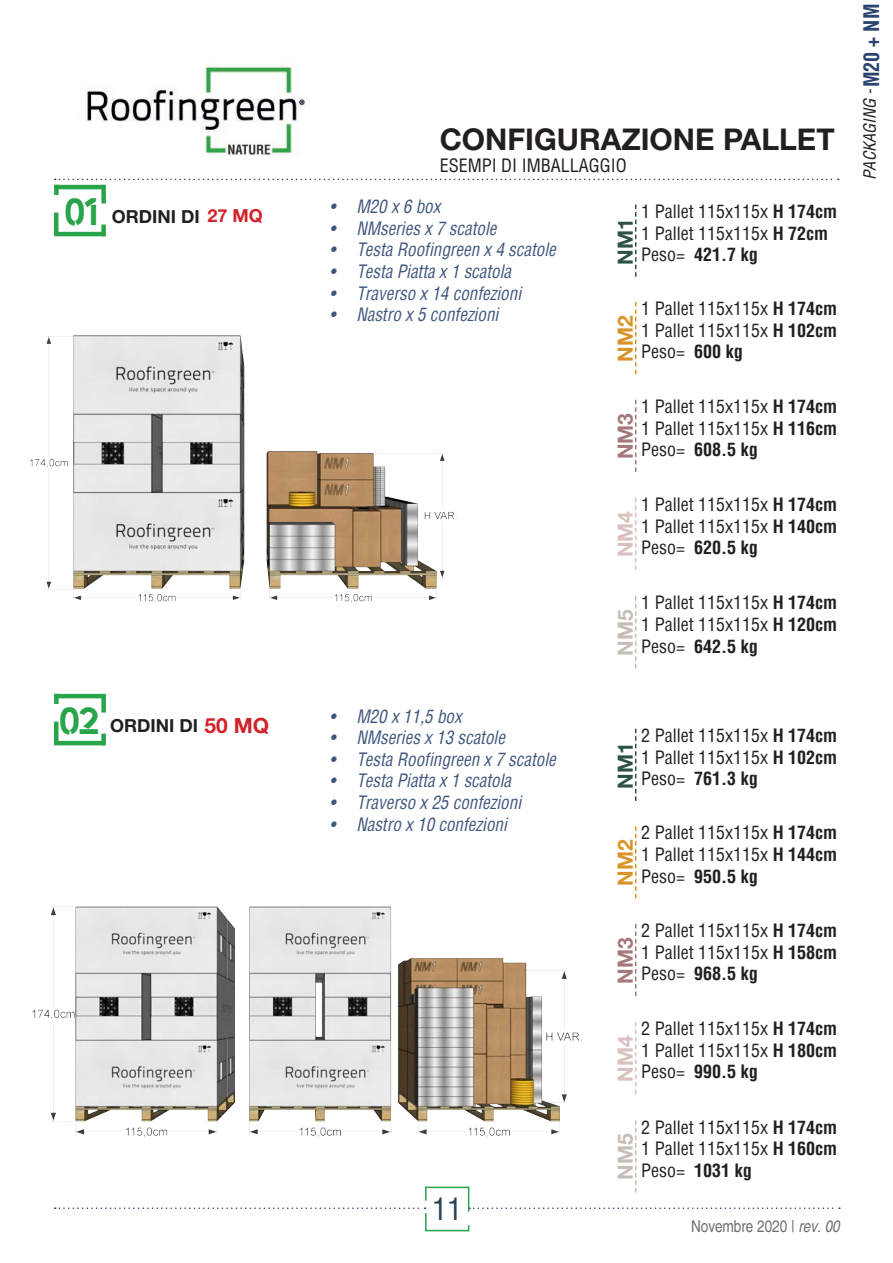
<style>
.page{position:relative;width:893px;height:1263px;background:#fff}
.page>*{position:absolute;margin:0;border:0;box-sizing:border-box;transform-origin:0 0}
.t1{font:38.1px "Quantify";color:#28a54a;scale:.94 1}
.t2{font:700 30px "Helvetica Neue";color:#231f20}
.t3{font:condensed 30px "Helvetica";color:#2a4359}
.t4{font:700 condensed 21px "Helvetica";color:#2a436f;scale:.95 1}
.t5{font:700 21px "Helvetica Neue";color:#2e5248}
.t6{font:700 21px "Helvetica Neue";color:#d89427}
.t7{font:700 21px "Helvetica Neue";color:#a5787b}
.t8{font:700 21px "Helvetica Neue";color:#dac0bf}
.t9{font:700 21px "Helvetica Neue";color:#c5beb6}
.t10{font:700 21px "Helvetica Neue";color:#d1232a}
.t11{font:condensed 18px/21.6px "Helvetica";color:#231f20;text-align:justify}
.t12{font:italic condensed 18px "Helvetica";color:#2a436f;scale:.95 1}
.t13{font:700 18px "Helvetica Neue";color:#231f20}
.t14{font:condensed 16.5px "Helvetica";color:#6c6d70}
.t15{font:italic condensed 16.5px "Helvetica";color:#231f20}
.s1{color:#d1232a}
.s2{font-weight:700}
.s3{font-style:italic}
</style>
<div class="page">
<svg style="left:55px;top:179px;width:784px;height:1px"></svg>
<hr style="left:426px;top:1186px;width:42px;height:2px;background:#28a54a">
<hr style="left:426px;top:1230px;width:42px;height:1px;background:#28a54a">
<svg style="left:425px;top:1187px;width:2px;height:13px"></svg>
<svg style="left:55px;top:1207px;width:372px;height:23px"></svg>
<div style="left:101px;top:187px;width:5px;height:14px;background:#28a54a"></div>
<svg style="left:101px;top:227px;width:5px;height:7px"></svg>
<hr style="left:56px;top:185px;width:47px;height:4px;background:#28a54a">
<hr style="left:56px;top:232px;width:47px;height:4px;background:#28a54a">
<svg style="left:54px;top:187px;width:5px;height:6px"></svg>
<hr style="left:54px;top:215px;width:4px;height:18px;background:#28a54a">
<div style="left:101px;top:696px;width:5px;height:14px;background:#28a54a"></div>
<svg style="left:101px;top:736px;width:5px;height:7px"></svg>
<hr style="left:56px;top:694px;width:47px;height:4px;background:#28a54a">
<hr style="left:56px;top:741px;width:47px;height:4px;background:#28a54a">
<svg style="left:54px;top:696px;width:5px;height:6px"></svg>
<hr style="left:54px;top:724px;width:4px;height:18px;background:#28a54a">
<img style="left:86px;top:65px;width:221px;height:92px">
<svg style="left:635px;top:729px;width:1px;height:72px"></svg>
<svg style="left:635px;top:205px;width:1px;height:72px"></svg>
<svg style="left:635px;top:826px;width:1px;height:72px"></svg>
<svg style="left:635px;top:302px;width:1px;height:72px"></svg>
<svg style="left:635px;top:924px;width:1px;height:72px"></svg>
<svg style="left:635px;top:400px;width:1px;height:72px"></svg>
<svg style="left:635px;top:1022px;width:1px;height:72px"></svg>
<svg style="left:635px;top:498px;width:1px;height:72px"></svg>
<svg style="left:468px;top:1120px;width:372px;height:91px"></svg>
<svg style="left:635px;top:596px;width:1px;height:72px"></svg>
<img style="left:32px;top:906px;width:555px;height:248px">
<img style="left:30px;top:335px;width:427px;height:268px">
<h1 class="t1" style="left:65px;top:190px;width:36px">01</h1>
<p class="t13" style="left:112px;top:205px;width:153px">ORDINI DI <span class="s1">27 MQ</span></p>
<h1 class="t1" style="left:60px;top:699px;width:43px">02</h1>
<p class="t13" style="left:110px;top:714px;width:89px">ORDINI DI</p>
<p class="t10" style="left:204px;top:712px;width:66px">50 MQ</p>
<h2 class="t2" style="left:440px;top:121px;width:396px">CONFIGURAZIONE PALLET</h2>
<p class="t11" style="left:440px;top:155px;width:189px">ESEMPI DI IMBALLAGGIO</p>
<p class="t12" style="left:329px;top:195px;width:118px">• M20 x 6 box</p>
<p class="t12" style="left:329px;top:216px;width:177px">• NMseries x 7 scatole</p>
<p class="t12" style="left:329px;top:238px;width:240px">• Testa Roofingreen x 4 scatole</p>
<p class="t12" style="left:329px;top:260px;width:193px">• Testa Piatta x 1 scatola</p>
<p class="t12" style="left:329px;top:281px;width:203px">• Traverso x 14 confezioni</p>
<p class="t12" style="left:329px;top:303px;width:179px">• Nastro x 5 confezioni</p>
<p class="t12" style="left:329px;top:704px;width:141px">• M20 x 11,5 box</p>
<p class="t12" style="left:329px;top:726px;width:186px">• NMseries x 13 scatole</p>
<p class="t12" style="left:329px;top:748px;width:240px">• Testa Roofingreen x 7 scatole</p>
<p class="t12" style="left:329px;top:769px;width:193px">• Testa Piatta x 1 scatola</p>
<p class="t12" style="left:329px;top:791px;width:203px">• Traverso x 25 confezioni</p>
<p class="t12" style="left:329px;top:812px;width:188px">• Nastro x 10 confezioni</p>
<h2 class="t3" style="left:432px;top:1190px;width:31px">11</h2>
<p class="t5" style="left:612px;top:265px;width:48px;rotate:-90deg">NM1</p>
<p class="t11" style="left:641px;top:200px;width:197px;text-align:left">1 Pallet 115x115x <span class="s2">H 174cm<br></span>1 Pallet 115x115x <span class="s2">H 72cm<br></span>Peso= <span class="s2">421.7 kg</span></p>
<p class="t6" style="left:612px;top:362px;width:48px;rotate:-90deg">NM2</p>
<p class="t11" style="left:641px;top:298px;width:197px">1 Pallet 115x115x <span class="s2">H 174cm </span>1 Pallet 115x115x <span class="s2">H 102cm </span>Peso= <span class="s2">600 kg</span></p>
<p class="t7" style="left:612px;top:459px;width:48px;rotate:-90deg">NM3</p>
<p class="t11" style="left:641px;top:395px;width:197px">1 Pallet 115x115x <span class="s2">H 174cm </span>1 Pallet 115x115x <span class="s2">H 116cm </span>Peso= <span class="s2">608.5 kg</span></p>
<p class="t8" style="left:612px;top:557px;width:48px;rotate:-90deg">NM4</p>
<p class="t11" style="left:641px;top:493px;width:197px">1 Pallet 115x115x <span class="s2">H 174cm </span>1 Pallet 115x115x <span class="s2">H 140cm </span>Peso= <span class="s2">620.5 kg</span></p>
<p class="t9" style="left:612px;top:656px;width:48px;rotate:-90deg">NM5</p>
<p class="t11" style="left:641px;top:592px;width:197px">1 Pallet 115x115x <span class="s2">H 174cm </span>1 Pallet 115x115x <span class="s2">H 120cm </span>Peso= <span class="s2">642.5 kg</span></p>
<p class="t5" style="left:612px;top:789px;width:48px;rotate:-90deg">NM1</p>
<p class="t11" style="left:641px;top:724px;width:197px">2 Pallet 115x115x <span class="s2">H 174cm </span>1 Pallet 115x115x <span class="s2">H 102cm </span>Peso= <span class="s2">761.3 kg</span></p>
<p class="t6" style="left:612px;top:886px;width:48px;rotate:-90deg">NM2</p>
<p class="t11" style="left:641px;top:822px;width:197px">2 Pallet 115x115x <span class="s2">H 174cm </span>1 Pallet 115x115x <span class="s2">H 144cm </span>Peso= <span class="s2">950.5 kg</span></p>
<p class="t7" style="left:612px;top:983px;width:48px;rotate:-90deg">NM3</p>
<p class="t11" style="left:641px;top:919px;width:197px">2 Pallet 115x115x <span class="s2">H 174cm </span>1 Pallet 115x115x <span class="s2">H 158cm </span>Peso= <span class="s2">968.5 kg</span></p>
<p class="t8" style="left:612px;top:1082px;width:48px;rotate:-90deg">NM4</p>
<p class="t11" style="left:641px;top:1017px;width:197px">2 Pallet 115x115x <span class="s2">H 174cm </span>1 Pallet 115x115x <span class="s2">H 180cm </span>Peso= <span class="s2">990.5 kg</span></p>
<p class="t9" style="left:612px;top:1180px;width:48px;rotate:-90deg">NM5</p>
<p class="t11" style="left:641px;top:1116px;width:197px">2 Pallet 115x115x <span class="s2">H 174cm </span>1 Pallet 115x115x <span class="s2">H 160cm </span>Peso= <span class="s2">1031 kg</span></p>
<p class="t14" style="left:691px;top:1216px;width:150px">Novembre 2020 | <span class="s3">rev. 00</span></p>
<p class="t4" style="left:857px;top:87px;width:89px;rotate:-90deg">M20 + NM</p>
<p class="t15" style="left:859px;top:180px;width:92px;rotate:-90deg">PACKAGING -</p>
</div>
